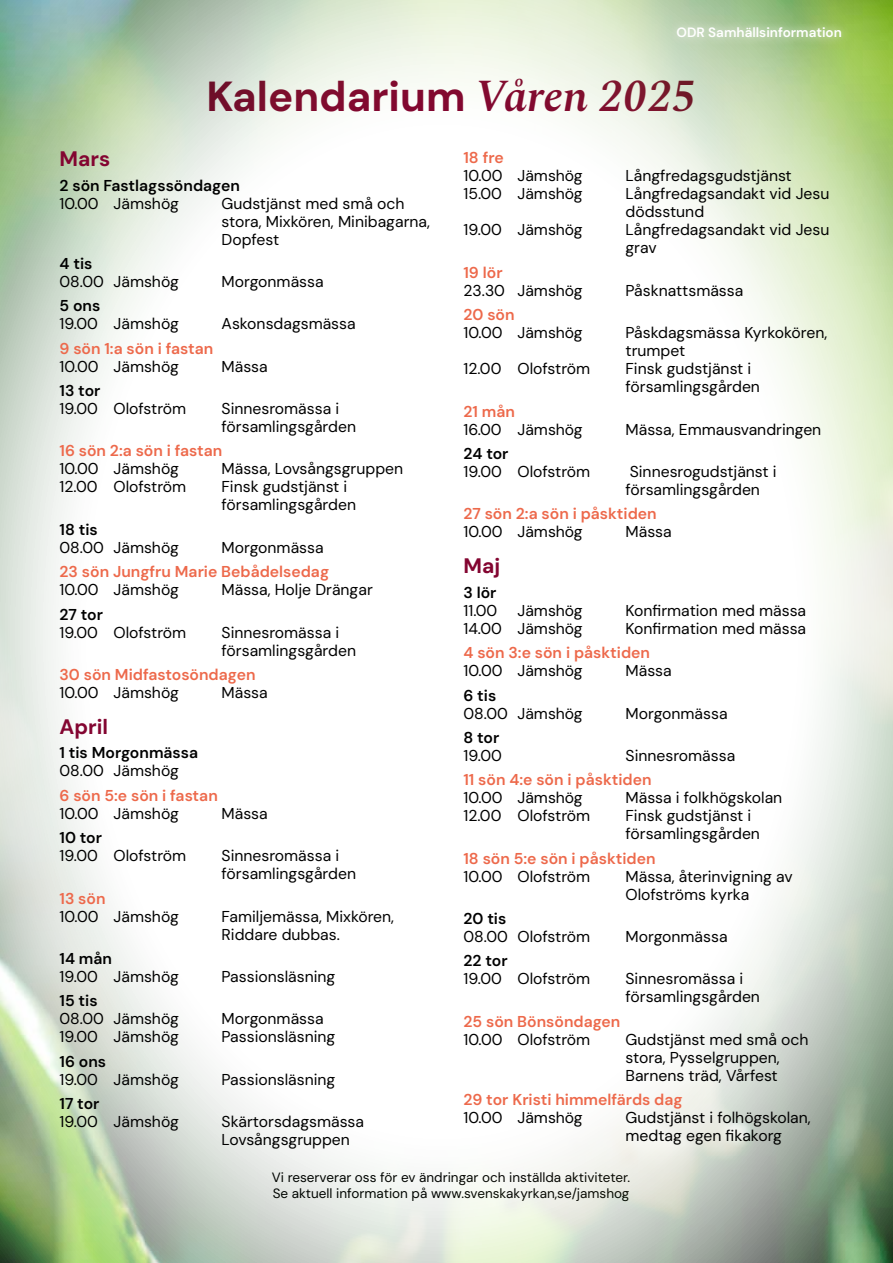
<style>
.page{position:relative;width:893px;height:1263px;background:#fff}
.page>*{position:absolute;margin:0;border:0;box-sizing:border-box;transform-origin:0 0}
.t1{font:700 42px "DM Sans";color:#830531}
.t2{font:700 21px "DM Sans";color:#830531}
.t3{font:15.75px/18px "DM Sans";color:#000}
.t4{font:600 15.75px "DM Sans";color:#ed694b}
.t5{font:600 15.75px "DM Sans";color:#000}
.t6{font:13.5px/16.2px "DM Sans";color:#000}
.t7{font:600 13.5px "DM Sans";color:#fff}
.s1{font-family:"Spectral";font-weight:600;font-style:italic;font-size:45px}
</style>
<div class="page">
<img style="left:0;top:0;width:893px;height:1263px">
<div style="left:668px;top:19px;width:183px;height:28px;background:#fff;opacity:.75"></div>
<p class="t7" style="left:677px;top:24px;width:167px">ODR Samhällsinformation</p>
<h1 class="t1" style="left:206px;top:70px;width:492px">Kalendarium <span class="s1">Våren 2025</span></h1>
<h2 class="t2" style="left:60px;top:146px;width:52px">Mars</h2>
<p class="t5" style="left:60px;top:175px;width:182px">2 sön Fastlagssöndagen</p>
<p class="t3" style="left:60px;top:194px;width:121px">10.00 Jämshög</p>
<p class="t3" style="left:222px;top:194px;width:210px">Gudstjänst med små och stora, Mixkören, Minibagarna,<br>Dopfest</p>
<p class="t5" style="left:60px;top:254px;width:34px">4 tis</p>
<p class="t3" style="left:60px;top:272px;width:121px">08.00 Jämshög</p>
<p class="t3" style="left:222px;top:272px;width:104px">Morgonmässa</p>
<p class="t5" style="left:60px;top:296px;width:42px">5 ons</p>
<p class="t3" style="left:60px;top:315px;width:121px">19.00 Jämshög</p>
<p class="t3" style="left:222px;top:315px;width:136px">Askonsdagsmässa</p>
<p class="t4" style="left:60px;top:338px;width:155px">9 sön 1:a sön i fastan</p>
<p class="t3" style="left:60px;top:357px;width:121px">10.00 Jämshög</p>
<p class="t3" style="left:222px;top:357px;width:48px">Mässa</p>
<p class="t5" style="left:60px;top:381px;width:42px">13 tor</p>
<p class="t3" style="left:60px;top:399px;width:128px">19.00 Olofström</p>
<p class="t3" style="left:222px;top:399px;width:136px">Sinnesromässa i församlingsgården</p>
<p class="t4" style="left:60px;top:441px;width:164px">16 sön 2:a sön i fastan</p>
<p class="t3" style="left:60px;top:460px;width:121px">10.00 Jämshög</p>
<p class="t3" style="left:222px;top:460px;width:183px">Mässa, Lovsångsgruppen</p>
<p class="t3" style="left:60px;top:478px;width:128px">12.00 Olofström</p>
<p class="t3" style="left:222px;top:478px;width:136px">Finsk gudstjänst i församlingsgården</p>
<p class="t5" style="left:60px;top:519px;width:40px">18 tis</p>
<p class="t3" style="left:60px;top:538px;width:121px">08.00 Jämshög</p>
<p class="t3" style="left:222px;top:538px;width:104px">Morgonmässa</p>
<p class="t4" style="left:60px;top:562px;width:271px">23 sön Jungfru Marie Bebådelsedag</p>
<p class="t3" style="left:60px;top:581px;width:121px">10.00 Jämshög</p>
<p class="t3" style="left:222px;top:581px;width:153px">Mässa, Holje Drängar</p>
<p class="t5" style="left:60px;top:604px;width:45px">27 tor</p>
<p class="t3" style="left:60px;top:623px;width:128px">19.00 Olofström</p>
<p class="t3" style="left:222px;top:623px;width:136px">Sinnesromässa i församlingsgården</p>
<p class="t4" style="left:60px;top:665px;width:198px">30 sön Midfastosöndagen</p>
<p class="t3" style="left:60px;top:683px;width:121px">10.00 Jämshög</p>
<p class="t3" style="left:222px;top:683px;width:48px">Mässa</p>
<h2 class="t2" style="left:60px;top:713px;width:50px">April</h2>
<p class="t5" style="left:60px;top:743px;width:140px">1 tis Morgonmässa</p>
<p class="t3" style="left:60px;top:762px;width:121px">08.00 Jämshög</p>
<p class="t4" style="left:60px;top:785px;width:160px">6 sön 5:e sön i fastan</p>
<p class="t3" style="left:60px;top:804px;width:121px">10.00 Jämshög</p>
<p class="t3" style="left:222px;top:804px;width:48px">Mässa</p>
<p class="t5" style="left:60px;top:828px;width:44px">10 tor</p>
<p class="t3" style="left:60px;top:846px;width:128px">19.00 Olofström</p>
<p class="t3" style="left:222px;top:846px;width:136px">Sinnesromässa i församlingsgården</p>
<p class="t4" style="left:60px;top:888px;width:48px">13 sön</p>
<p class="t3" style="left:60px;top:907px;width:121px">10.00 Jämshög</p>
<p class="t3" style="left:222px;top:907px;width:174px">Familjemässa, Mixkören,<br>Riddare dubbas.</p>
<p class="t5" style="left:60px;top:948px;width:54px">14 mån</p>
<p class="t3" style="left:60px;top:967px;width:121px">19.00 Jämshög</p>
<p class="t3" style="left:222px;top:967px;width:115px">Passionsläsning</p>
<p class="t5" style="left:60px;top:991px;width:40px">15 tis</p>
<p class="t3" style="left:60px;top:1010px;width:121px">08.00 Jämshög</p>
<p class="t3" style="left:222px;top:1010px;width:104px">Morgonmässa</p>
<p class="t3" style="left:60px;top:1028px;width:121px">19.00 Jämshög</p>
<p class="t3" style="left:222px;top:1028px;width:115px">Passionsläsning</p>
<p class="t5" style="left:60px;top:1051px;width:48px">16 ons</p>
<p class="t3" style="left:60px;top:1070px;width:121px">19.00 Jämshög</p>
<p class="t3" style="left:222px;top:1070px;width:115px">Passionsläsning</p>
<p class="t5" style="left:60px;top:1094px;width:41px">17 tor</p>
<p class="t3" style="left:60px;top:1112px;width:121px">19.00 Jämshög</p>
<p class="t3" style="left:222px;top:1112px;width:144px">Skärtorsdagsmässa<br>Lovsångsgruppen</p>
<p class="t4" style="left:463px;top:148px;width:42px">18 fre</p>
<p class="t3" style="left:463px;top:167px;width:121px">10.00 Jämshög</p>
<p class="t3" style="left:625px;top:167px;width:168px">Långfredagsgudstjänst</p>
<p class="t3" style="left:463px;top:185px;width:121px">15.00 Jämshög</p>
<p class="t3" style="left:625px;top:185px;width:205px">Långfredagsandakt vid Jesu dödsstund</p>
<p class="t3" style="left:463px;top:221px;width:121px">19.00 Jämshög</p>
<p class="t3" style="left:625px;top:221px;width:205px">Långfredagsandakt vid Jesu grav</p>
<p class="t4" style="left:463px;top:262px;width:41px">19 lör</p>
<p class="t3" style="left:463px;top:281px;width:121px">23.30 Jämshög</p>
<p class="t3" style="left:625px;top:281px;width:119px">Påsknattsmässa</p>
<p class="t4" style="left:463px;top:305px;width:53px">20 sön</p>
<p class="t3" style="left:463px;top:324px;width:121px">10.00 Jämshög</p>
<p class="t3" style="left:625px;top:324px;width:203px">Påskdagsmässa Kyrkokören, trumpet</p>
<p class="t3" style="left:463px;top:360px;width:128px">12.00 Olofström</p>
<p class="t3" style="left:625px;top:360px;width:136px">Finsk gudstjänst i församlingsgården</p>
<p class="t4" style="left:463px;top:401px;width:53px">21 mån</p>
<p class="t3" style="left:463px;top:420px;width:121px">16.00 Jämshög</p>
<p class="t3" style="left:625px;top:420px;width:197px">Mässa, Emmausvandringen</p>
<p class="t5" style="left:463px;top:444px;width:47px">24 tor</p>
<p class="t3" style="left:463px;top:462px;width:128px">19.00 Olofström</p>
<p class="t3" style="left:625px;top:462px;width:153px">Sinnesrogudstjänst i församlingsgården</p>
<p class="t4" style="left:463px;top:504px;width:195px">27 sön 2:a sön i påsktiden</p>
<p class="t3" style="left:463px;top:523px;width:121px">10.00 Jämshög</p>
<p class="t3" style="left:625px;top:523px;width:48px">Mässa</p>
<h2 class="t2" style="left:463px;top:553px;width:38px">Maj</h2>
<p class="t5" style="left:463px;top:582px;width:35px">3 lör</p>
<p class="t3" style="left:463px;top:601px;width:35px">11.00</p>
<p class="t3" style="left:517px;top:601px;width:67px">Jämshög</p>
<p class="t3" style="left:625px;top:601px;width:182px">Konfirmation med mässa</p>
<p class="t3" style="left:463px;top:619px;width:121px">14.00 Jämshög</p>
<p class="t3" style="left:625px;top:619px;width:182px">Konfirmation med mässa</p>
<p class="t4" style="left:463px;top:643px;width:188px">4 sön 3:e sön i påsktiden</p>
<p class="t3" style="left:463px;top:661px;width:121px">10.00 Jämshög</p>
<p class="t3" style="left:625px;top:661px;width:48px">Mässa</p>
<p class="t5" style="left:463px;top:685px;width:34px">6 tis</p>
<p class="t3" style="left:463px;top:704px;width:121px">08.00 Jämshög</p>
<p class="t3" style="left:625px;top:704px;width:104px">Morgonmässa</p>
<p class="t5" style="left:463px;top:727px;width:37px">8 tor</p>
<p class="t3" style="left:463px;top:746px;width:40px">19.00</p>
<p class="t3" style="left:625px;top:746px;width:111px">Sinnesromässa</p>
<p class="t4" style="left:463px;top:770px;width:190px">11 sön 4:e sön i påsktiden</p>
<p class="t3" style="left:463px;top:789px;width:121px">10.00 Jämshög</p>
<p class="t3" style="left:625px;top:789px;width:158px">Mässa i folkhögskolan</p>
<p class="t3" style="left:463px;top:807px;width:128px">12.00 Olofström</p>
<p class="t3" style="left:625px;top:807px;width:136px">Finsk gudstjänst i församlingsgården</p>
<p class="t4" style="left:463px;top:848px;width:194px">18 sön 5:e sön i påsktiden</p>
<p class="t3" style="left:463px;top:867px;width:128px">10.00 Olofström</p>
<p class="t3" style="left:625px;top:867px;width:169px">Mässa, återinvigning av<br>Olofströms kyrka</p>
<p class="t5" style="left:463px;top:909px;width:44px">20 tis</p>
<p class="t3" style="left:463px;top:927px;width:128px">08.00 Olofström</p>
<p class="t3" style="left:625px;top:927px;width:104px">Morgonmässa</p>
<p class="t5" style="left:463px;top:951px;width:46px">22 tor</p>
<p class="t3" style="left:463px;top:970px;width:128px">19.00 Olofström</p>
<p class="t3" style="left:625px;top:970px;width:136px">Sinnesromässa i församlingsgården</p>
<p class="t4" style="left:463px;top:1011px;width:158px">25 sön Bönsöndagen</p>
<p class="t3" style="left:463px;top:1030px;width:128px">10.00 Olofström</p>
<p class="t3" style="left:625px;top:1030px;width:185px">Gudstjänst med små och stora, Pysselgruppen,<br>Barnens träd, Vårfest</p>
<p class="t4" style="left:463px;top:1090px;width:221px">29 tor Kristi himmelfärds dag</p>
<p class="t3" style="left:463px;top:1109px;width:121px">10.00 Jämshög</p>
<p class="t3" style="left:625px;top:1109px;width:187px">Gudstjänst i folhögskolan, medtag egen fikakorg</p>
<p class="t6" style="left:272px;top:1169px;width:360px">Vi reserverar oss för ev ändringar och inställda aktiviteter.<br>Se aktuell information på www.svenskakyrkan,se/jamshog</p>
</div>
